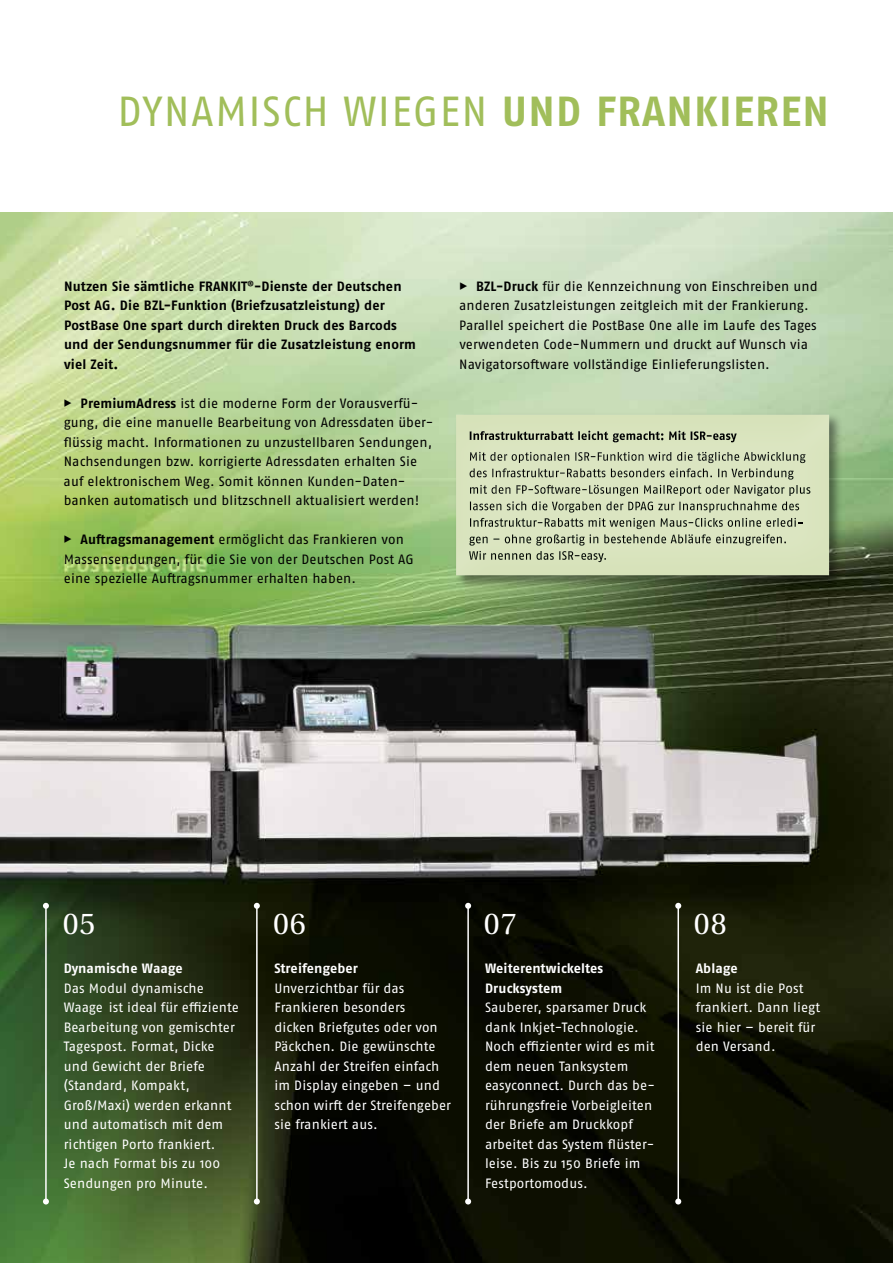
<style>
.page{position:relative;width:893px;height:1263px;background:#fff}
.page>*{position:absolute;margin:0;border:0;box-sizing:border-box;transform-origin:0 0}
.t1{font:42px "Fago OT";letter-spacing:.03em;color:#a1be5a}
.t2{font:30px "Utopia";letter-spacing:.03em;color:#fff}
.t3{font:13.5px/19.5px "Fago OT";letter-spacing:.005em;color:#fff}
.t4{font:13.5px/19.5px "Fago OT";letter-spacing:.005em;color:#000}
.t5{font:700 13.5px/19.5px "Fago OT";letter-spacing:.01em;color:#000}
.t6{font:700 13.5px/19.5px "Fago OT";letter-spacing:.005em;color:#fff}
.s1{font-weight:700}
</style>
<div class="page">
<img style="left:0;top:213px;width:893px;height:1050px">
<hr style="left:45px;top:906px;width:2px;height:295px;background:#fff">
<svg style="left:43px;top:903px;width:6px;height:6px"></svg>
<svg style="left:43px;top:1198px;width:6px;height:6px"></svg>
<hr style="left:256px;top:906px;width:2px;height:295px;background:#fff">
<svg style="left:254px;top:903px;width:6px;height:6px"></svg>
<svg style="left:254px;top:1198px;width:6px;height:6px"></svg>
<hr style="left:467px;top:906px;width:2px;height:295px;background:#fff">
<svg style="left:465px;top:903px;width:6px;height:6px"></svg>
<svg style="left:465px;top:1198px;width:6px;height:6px"></svg>
<hr style="left:677px;top:906px;width:2px;height:295px;background:#fff">
<svg style="left:675px;top:903px;width:6px;height:6px"></svg>
<svg style="left:675px;top:1198px;width:6px;height:6px"></svg>
<div style="left:454px;top:412px;width:389px;height:177px;background:#000;opacity:.46"></div>
<div style="left:454px;top:412px;width:375px;height:163px;background:#fff;opacity:.5"></div>
<h1 class="t1" style="left:118px;top:86px;width:713px">DYNAMISCH WIEGEN <span class="s1">UND FRANKIEREN</span></h1>
<p class="t5" style="left:64px;top:276px;width:354px">Nutzen Sie sämtliche FRANKIT<sup>®</sup>-Dienste der Deutschen Post AG. Die BZL-Funktion (Briefzusatzleistung) der PostBase One spart durch direkten Druck des Barcods und der Sendungsnummer für die Zusatzleistung enorm viel Zeit.</p>
<p class="t4" style="left:64px;top:393px;width:370px"><span class="s1">▶ PremiumAdress</span> ist die moderne Form der Vorausverfü&shy;gung, die eine manuelle Bearbeitung von Adressdaten über&shy;flüssig macht. Informationen zu unzustellbaren Sendungen, Nachsendungen bzw. korrigierte Adressdaten erhalten Sie auf elektronischem Weg. Somit können Kunden-Daten&shy;banken automatisch und blitzschnell aktualisiert werden!</p>
<p class="t4" style="left:64px;top:530px;width:352px"><span class="s1">▶ Auftragsmanagement</span> ermöglicht das Frankieren von<br>Massensendungen, für die Sie von der Deutschen Post AG eine spezielle Auftragsnummer erhalten haben.</p>
<p class="t4" style="left:459px;top:276px;width:360px"><span class="s1">▶ BZL-Druck</span> für die Kennzeichnung von Einschreiben und anderen Zusatzleistungen zeitgleich mit der Frankierung.<br>Parallel speichert die PostBase One alle im Laufe des Tages verwendeten Code-Nummern und druckt auf Wunsch via Navigatorsoftware vollständige Einlieferungslisten.</p>
<h2 class="t2" style="left:63px;top:908px;width:34px">05</h2>
<h2 class="t2" style="left:273px;top:908px;width:34px">06</h2>
<h2 class="t2" style="left:484px;top:908px;width:34px">07</h2>
<h2 class="t2" style="left:694px;top:908px;width:34px">08</h2>
<p class="t6" style="left:64px;top:959px;width:121px">Dynamische Waage</p>
<p class="t3" style="left:64px;top:978px;width:177px">Das Modul dynamische<br>Waage ist ideal für effiziente<br>Bearbeitung von gemischter<br>Tagespost. Format, Dicke und Gewicht der Briefe (Standard, Kompakt,<br>Groß/Maxi) werden erkannt und automatisch mit dem richtigen Porto frankiert.<br>Je nach Format bis zu 100<br>Sendungen pro Minute.</p>
<p class="t6" style="left:274px;top:959px;width:85px">Streifengeber</p>
<p class="t3" style="left:274px;top:978px;width:178px">Unverzichtbar für das<br>Frankieren besonders<br>dicken Briefgutes oder von<br>Päckchen. Die gewünschte<br>Anzahl der Streifen einfach im Display eingeben – und schon wirft der Streifengeber sie frankiert aus.</p>
<p class="t6" style="left:485px;top:959px;width:120px">Weiterentwickeltes<br>Drucksystem</p>
<p class="t3" style="left:485px;top:998px;width:171px">Sauberer, sparsamer Druck dank Inkjet-Technologie.<br>Noch effizienter wird es mit dem neuen Tanksystem easyconnect. Durch das be&shy;rührungsfreie Vorbeigleiten der Briefe am Druckkopf arbeitet das System flüster&shy;leise. Bis zu 150 Briefe im<br>Festportomodus.</p>
<p class="t6" style="left:696px;top:959px;width:44px">Ablage</p>
<p class="t3" style="left:696px;top:978px;width:126px">Im Nu ist die Post frankiert. Dann liegt sie hier – bereit für den Versand.</p>
</div>
